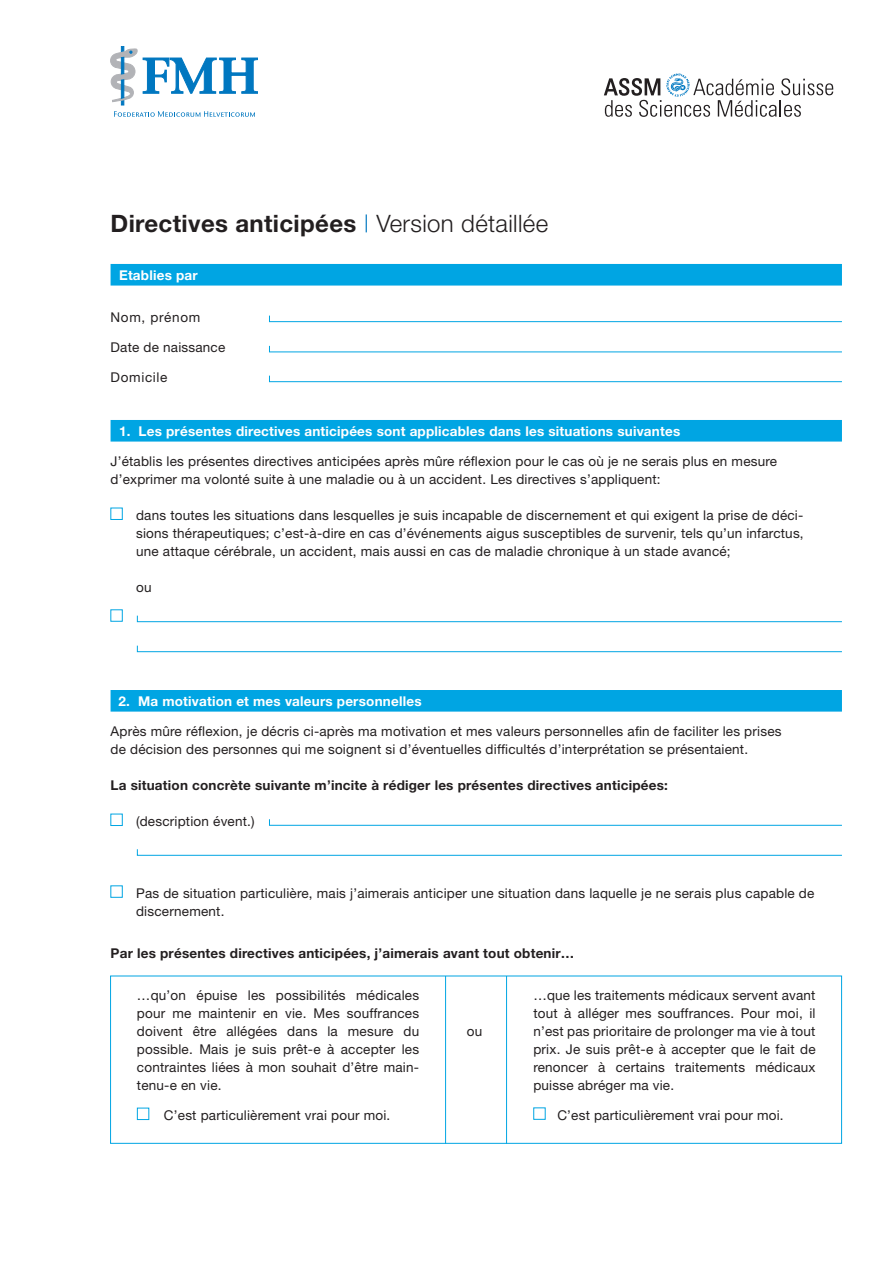
<style>
.page{position:relative;width:893px;height:1263px;background:#fff}
.page>*{position:absolute;margin:0;border:0;box-sizing:border-box;transform-origin:0 0}
.t1{font:700 24px "Helvetica Neue";letter-spacing:.015em;color:#231f20}
.t2{font:13.5px/18px "Helvetica Neue";letter-spacing:.015em;color:#231f20}
.t3{font:700 13.5px "Helvetica Neue";letter-spacing:.015em;color:#231f20}
.t4{font:700 13.5px "Helvetica Neue";letter-spacing:.015em;color:#fff}
.t5{font:13.5px "Helvetica Neue";letter-spacing:.05em;color:#231f20}
.s1{font-weight:300;color:#0077c0}
.s2{font-weight:300}
</style>
<div class="page">
<div style="left:111px;top:264px;width:731px;height:22px;background:#00a5e3"></div>
<div style="left:111px;top:420px;width:731px;height:22px;background:#00a5e3"></div>
<div style="left:111px;top:690px;width:731px;height:22px;background:#00a5e3"></div>
<svg style="left:604px;top:73px;width:229px;height:44px"></svg>
<svg style="left:269px;top:315px;width:573px;height:7px"></svg>
<svg style="left:269px;top:345px;width:573px;height:8px"></svg>
<svg style="left:269px;top:375px;width:573px;height:7px"></svg>
<svg style="left:137px;top:615px;width:705px;height:7px"></svg>
<svg style="left:137px;top:645px;width:705px;height:7px"></svg>
<svg style="left:269px;top:819px;width:573px;height:7px"></svg>
<svg style="left:137px;top:849px;width:705px;height:7px"></svg>
<div style="left:110px;top:508px;width:13px;height:12px;border:1px solid #00a5e3"></div>
<div style="left:110px;top:814px;width:13px;height:12px;border:1px solid #00a5e3"></div>
<div style="left:110px;top:609px;width:13px;height:13px;border:1px solid #00a5e3"></div>
<div style="left:110px;top:885px;width:13px;height:13px;border:1px solid #00a5e3"></div>
<div style="left:110px;top:975px;width:732px;height:169px;border:1px solid #00a5e3"></div>
<div style="left:137px;top:1108px;width:12px;height:12px;border:1px solid #00a5e3"></div>
<hr style="left:445px;top:976px;width:1px;height:168px;background:#00a5e3">
<hr style="left:506px;top:976px;width:1px;height:168px;background:#00a5e3">
<svg style="left:143px;top:58px;width:115px;height:35px"></svg>
<svg style="left:111px;top:46px;width:26px;height:59px"></svg>
<svg style="left:114px;top:111px;width:141px;height:6px"></svg>
<h1 class="t1" style="left:111px;top:208px;width:439px">Directives anticipées <span class="s1">|</span> <span class="s2">Version détaillée</span></h1>
<p class="t4" style="left:119px;top:266px;width:80px">Etablies par</p>
<p class="t5" style="left:111px;top:309px;width:91px">Nom, prénom</p>
<p class="t2" style="left:111px;top:338px;width:116px">Date de naissance</p>
<p class="t5" style="left:111px;top:369px;width:58px">Domicile</p>
<p class="t4" style="left:119px;top:422px;width:563px">1. Les présentes directives anticipées sont applicables dans les situations suivantes</p>
<p class="t2" style="left:111px;top:452px;width:668px">J’établis les présentes directives anticipées après mûre réflexion pour le cas où je ne serais plus en mesure d’exprimer ma volonté suite à une maladie ou à un accident. Les directives s’appliquent:</p>
<p class="t2" style="left:136px;top:506px;width:669px;text-align:justify">dans toutes les situations dans lesquelles je suis incapable de discernement et qui exigent la prise de déci&shy;sions thérapeutiques; c’est-à-dire en cas d’événements aigus susceptibles de survenir, tels qu’un infarctus, une attaque cérébrale, un accident, mais aussi en cas de maladie chronique à un stade avancé;</p>
<p class="t2" style="left:136px;top:578px;width:17px">ou</p>
<p class="t4" style="left:118px;top:692px;width:305px">2. Ma motivation et mes valeurs personnelles</p>
<p class="t2" style="left:111px;top:722px;width:672px">Après mûre réflexion, je décris ci-après ma motivation et mes valeurs personnelles afin de faciliter les prises de décision des personnes qui me soignent si d’éventuelles difficultés d’interprétation se présentaient.</p>
<p class="t3" style="left:111px;top:776px;width:559px">La situation concrète suivante m’incite à rédiger les présentes directives anticipées:</p>
<p class="t2" style="left:136px;top:812px;width:120px">(description évent.)</p>
<p class="t2" style="left:136px;top:884px;width:680px">Pas de situation particulière, mais j’aimerais anticiper une situation dans laquelle je ne serais plus capable de discernement.</p>
<p class="t3" style="left:111px;top:944px;width:465px">Par les présentes directives anticipées, j’aimerais avant tout obtenir…</p>
<p class="t2" style="left:137px;top:986px;width:284px;text-align:justify">…qu’on épuise les possibilités médicales pour me maintenir en vie. Mes souffrances doivent être allégées dans la mesure du possible. Mais je suis prêt-e à accepter les contraintes liées à mon souhait d’être main&shy;tenu-e en vie.</p>
<p class="t2" style="left:164px;top:1106px;width:228px">C’est particulièrement vrai pour moi.</p>
<p class="t2" style="left:467px;top:1022px;width:17px">ou</p>
<p class="t2" style="left:533px;top:986px;width:284px;text-align:justify">…que les traitements médicaux servent avant tout à alléger mes souffrances. Pour moi, il n’est pas prioritaire de prolonger ma vie à tout prix. Je suis prêt-e à accepter que le fait de renoncer à certains traitements médicaux puisse abréger ma vie.</p>
<p class="t2" style="left:557px;top:1106px;width:228px">C’est particulièrement vrai pour moi.</p>
</div>
